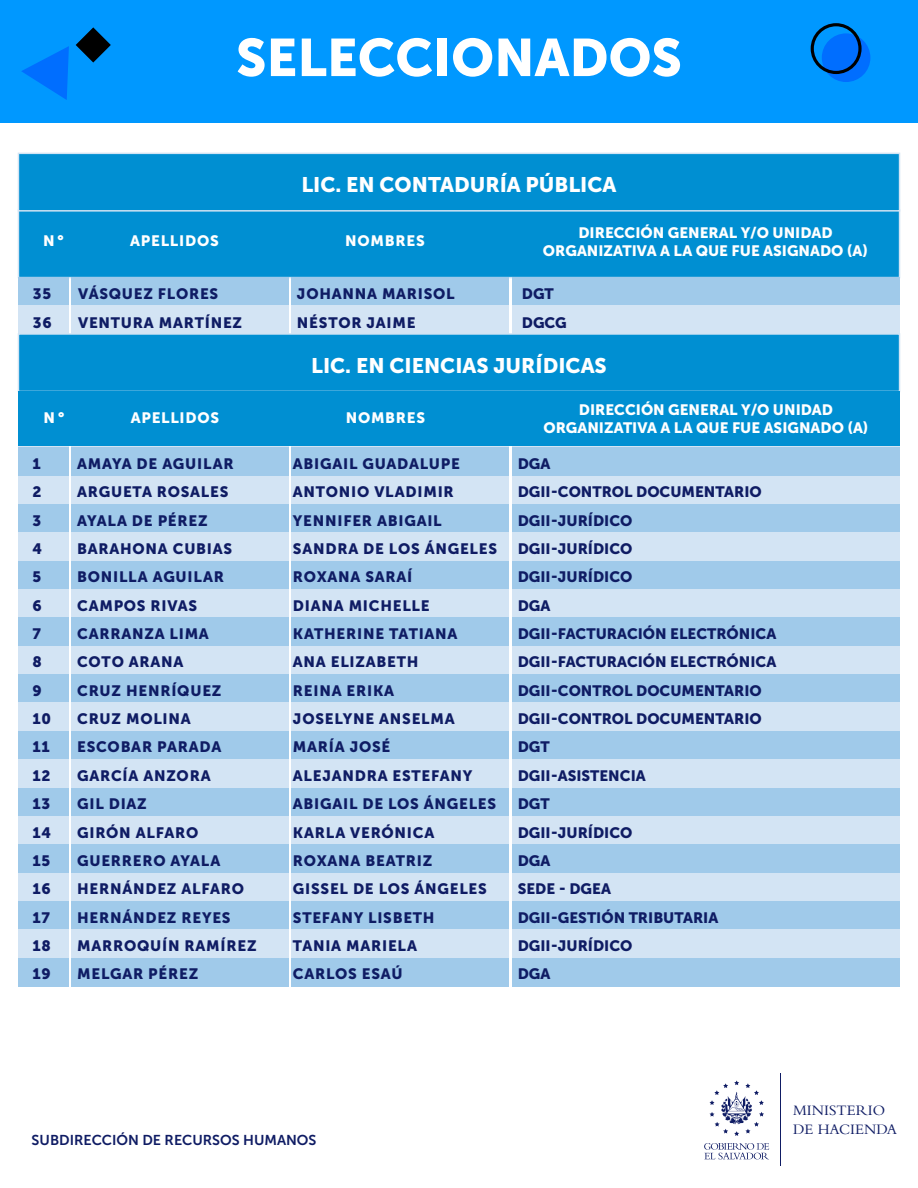
<style>
.page{position:relative;width:918px;height:1188px;background:#fff}
.page>*{position:absolute;margin:0;border:0;box-sizing:border-box;transform-origin:0 0}
.t1{font:52.5px "Museo Sans 900";color:#fff}
.t2{font:21px "Museo Sans 900";color:#fff}
.t3{font:15.15px/18.1px "Bembo Std";color:#0f1c64}
.t4{font:15px/28.3px "Museo Sans 900";letter-spacing:.05em;color:#0f1c64}
.t5{font:15px/28.3px "Museo Sans 900";color:#0f1c64}
.t6{font:15px/18px "Museo Sans 900";color:#fff;text-align:center}
.t7{font:15px "Museo Sans 900";letter-spacing:.05em;color:#fff}
.t8{font:14.25px "Museo Sans 700";color:#0f1c64}
</style>
<div class="page">
<div style="left:18px;top:209px;width:882px;height:69px;background:#008fd2"></div>
<div style="left:18px;top:277px;width:51px;height:29px;background:#a0caea"></div>
<div style="left:71px;top:277px;width:218px;height:29px;background:#a0caea"></div>
<div style="left:291px;top:277px;width:218px;height:29px;background:#a0caea"></div>
<div style="left:512px;top:277px;width:388px;height:29px;background:#a0caea"></div>
<div style="left:18px;top:306px;width:51px;height:28px;background:#d3e4f4"></div>
<div style="left:71px;top:306px;width:218px;height:28px;background:#d3e4f4"></div>
<div style="left:291px;top:306px;width:218px;height:28px;background:#d3e4f4"></div>
<div style="left:512px;top:306px;width:388px;height:28px;background:#d3e4f4"></div>
<div style="left:18px;top:391px;width:51px;height:28px;background:#008fd2"></div>
<svg style="left:18px;top:419px;width:51px;height:28px"></svg>
<div style="left:71px;top:419px;width:218px;height:28px;background:#d3e4f4"></div>
<div style="left:291px;top:419px;width:218px;height:28px;background:#d3e4f4"></div>
<div style="left:512px;top:419px;width:388px;height:28px;background:#d3e4f4"></div>
<div style="left:18px;top:447px;width:51px;height:29px;background:#a0caea"></div>
<div style="left:71px;top:447px;width:218px;height:29px;background:#a0caea"></div>
<div style="left:291px;top:447px;width:218px;height:29px;background:#a0caea"></div>
<div style="left:512px;top:447px;width:388px;height:29px;background:#a0caea"></div>
<div style="left:18px;top:476px;width:51px;height:28px;background:#d3e4f4"></div>
<div style="left:71px;top:476px;width:218px;height:28px;background:#d3e4f4"></div>
<div style="left:291px;top:476px;width:218px;height:28px;background:#d3e4f4"></div>
<div style="left:512px;top:476px;width:388px;height:28px;background:#d3e4f4"></div>
<div style="left:18px;top:504px;width:51px;height:29px;background:#a0caea"></div>
<div style="left:71px;top:504px;width:218px;height:29px;background:#a0caea"></div>
<div style="left:291px;top:504px;width:218px;height:29px;background:#a0caea"></div>
<div style="left:512px;top:504px;width:388px;height:29px;background:#a0caea"></div>
<div style="left:18px;top:533px;width:51px;height:28px;background:#d3e4f4"></div>
<div style="left:71px;top:533px;width:218px;height:28px;background:#d3e4f4"></div>
<div style="left:291px;top:533px;width:218px;height:28px;background:#d3e4f4"></div>
<div style="left:512px;top:533px;width:388px;height:28px;background:#d3e4f4"></div>
<div style="left:18px;top:561px;width:51px;height:28px;background:#a0caea"></div>
<div style="left:71px;top:561px;width:218px;height:28px;background:#a0caea"></div>
<div style="left:291px;top:561px;width:218px;height:28px;background:#a0caea"></div>
<div style="left:512px;top:561px;width:388px;height:28px;background:#a0caea"></div>
<div style="left:18px;top:589px;width:51px;height:29px;background:#d3e4f4"></div>
<div style="left:71px;top:589px;width:218px;height:29px;background:#d3e4f4"></div>
<div style="left:291px;top:589px;width:218px;height:29px;background:#d3e4f4"></div>
<div style="left:512px;top:589px;width:388px;height:29px;background:#d3e4f4"></div>
<div style="left:18px;top:618px;width:51px;height:28px;background:#a0caea"></div>
<div style="left:71px;top:618px;width:218px;height:28px;background:#a0caea"></div>
<div style="left:291px;top:618px;width:218px;height:28px;background:#a0caea"></div>
<div style="left:512px;top:618px;width:388px;height:28px;background:#a0caea"></div>
<div style="left:18px;top:646px;width:51px;height:28px;background:#d3e4f4"></div>
<div style="left:71px;top:646px;width:218px;height:28px;background:#d3e4f4"></div>
<div style="left:291px;top:646px;width:218px;height:28px;background:#d3e4f4"></div>
<div style="left:512px;top:646px;width:388px;height:28px;background:#d3e4f4"></div>
<div style="left:18px;top:674px;width:51px;height:29px;background:#a0caea"></div>
<div style="left:71px;top:674px;width:218px;height:29px;background:#a0caea"></div>
<div style="left:291px;top:674px;width:218px;height:29px;background:#a0caea"></div>
<div style="left:512px;top:674px;width:388px;height:29px;background:#a0caea"></div>
<div style="left:18px;top:703px;width:51px;height:28px;background:#d3e4f4"></div>
<div style="left:71px;top:703px;width:218px;height:28px;background:#d3e4f4"></div>
<div style="left:291px;top:703px;width:218px;height:28px;background:#d3e4f4"></div>
<div style="left:512px;top:703px;width:388px;height:28px;background:#d3e4f4"></div>
<div style="left:18px;top:731px;width:51px;height:28px;background:#a0caea"></div>
<div style="left:71px;top:731px;width:218px;height:28px;background:#a0caea"></div>
<div style="left:291px;top:731px;width:218px;height:28px;background:#a0caea"></div>
<div style="left:512px;top:731px;width:388px;height:28px;background:#a0caea"></div>
<div style="left:18px;top:759px;width:51px;height:29px;background:#d3e4f4"></div>
<div style="left:71px;top:759px;width:218px;height:29px;background:#d3e4f4"></div>
<div style="left:291px;top:759px;width:218px;height:29px;background:#d3e4f4"></div>
<div style="left:512px;top:759px;width:388px;height:29px;background:#d3e4f4"></div>
<div style="left:18px;top:788px;width:51px;height:28px;background:#a0caea"></div>
<div style="left:71px;top:788px;width:218px;height:28px;background:#a0caea"></div>
<div style="left:291px;top:788px;width:218px;height:28px;background:#a0caea"></div>
<div style="left:512px;top:788px;width:388px;height:28px;background:#a0caea"></div>
<div style="left:18px;top:816px;width:51px;height:29px;background:#d3e4f4"></div>
<div style="left:71px;top:816px;width:218px;height:29px;background:#d3e4f4"></div>
<div style="left:291px;top:816px;width:218px;height:29px;background:#d3e4f4"></div>
<div style="left:512px;top:816px;width:388px;height:29px;background:#d3e4f4"></div>
<div style="left:18px;top:845px;width:51px;height:28px;background:#a0caea"></div>
<div style="left:71px;top:845px;width:218px;height:28px;background:#a0caea"></div>
<div style="left:291px;top:845px;width:218px;height:28px;background:#a0caea"></div>
<div style="left:512px;top:845px;width:388px;height:28px;background:#a0caea"></div>
<div style="left:18px;top:873px;width:51px;height:28px;background:#d3e4f4"></div>
<div style="left:71px;top:873px;width:218px;height:28px;background:#d3e4f4"></div>
<div style="left:291px;top:873px;width:218px;height:28px;background:#d3e4f4"></div>
<div style="left:512px;top:873px;width:388px;height:28px;background:#d3e4f4"></div>
<div style="left:18px;top:901px;width:51px;height:29px;background:#a0caea"></div>
<div style="left:71px;top:901px;width:218px;height:29px;background:#a0caea"></div>
<div style="left:291px;top:901px;width:218px;height:29px;background:#a0caea"></div>
<div style="left:512px;top:901px;width:388px;height:29px;background:#a0caea"></div>
<div style="left:18px;top:930px;width:51px;height:28px;background:#d3e4f4"></div>
<div style="left:71px;top:930px;width:218px;height:28px;background:#d3e4f4"></div>
<div style="left:291px;top:930px;width:218px;height:28px;background:#d3e4f4"></div>
<div style="left:512px;top:930px;width:388px;height:28px;background:#d3e4f4"></div>
<div style="left:18px;top:958px;width:51px;height:28px;background:#a0caea"></div>
<div style="left:71px;top:958px;width:218px;height:28px;background:#a0caea"></div>
<div style="left:291px;top:958px;width:218px;height:28px;background:#a0caea"></div>
<div style="left:512px;top:958px;width:388px;height:28px;background:#a0caea"></div>
<div style="left:18px;top:153px;width:882px;height:59px;background:#008fd2;border:1px solid #d3e4f4"></div>
<div style="left:0;top:0;width:918px;height:123px;background:#0098ff"></div>
<div style="left:822px;top:33px;width:48px;height:49px;background:#006eff;border-radius:50%"></div>
<svg style="left:811px;top:23px;width:51px;height:51px"></svg>
<svg style="left:21px;top:46px;width:48px;height:54px"></svg>
<svg style="left:76px;top:27px;width:35px;height:36px"></svg>
<hr style="left:780px;top:1074px;width:1px;height:92px;background:#0f1c64">
<svg style="left:704px;top:1143px;width:65px;height:16px"></svg>
<svg style="left:710px;top:1080px;width:54px;height:56px"></svg>
<div style="left:18px;top:333px;width:882px;height:59px;background:#008fd2;border:1px solid #d3e4f4"></div>
<div style="left:19px;top:391px;width:881px;height:55px;background:#008fd2"></div>
<h1 class="t1" style="left:236px;top:28px;width:447px">SELECCIONADOS</h1>
<h2 class="t2" style="left:301px;top:173px;width:317px">LIC. EN CONTADURÍA PÚBLICA</h2>
<p class="t6" style="left:43px;top:231px;width:22px">N°</p>
<p class="t7" style="left:130px;top:232px;width:90px">APELLIDOS</p>
<p class="t7" style="left:345px;top:232px;width:81px">NOMBRES</p>
<p class="t6" style="left:543px;top:224px;width:327px">DIRECCIÓN GENERAL Y/O UNIDAD<br>ORGANIZATIVA A LA QUE FUE ASIGNADO (A)</p>
<p class="t4" style="left:33px;top:280px;width:20px">35<br>36</p>
<p class="t4" style="left:78px;top:280px;width:165px">VÁSQUEZ FLORES<br>VENTURA MARTÍNEZ</p>
<p class="t4" style="left:297px;top:280px;width:159px">JOHANNA MARISOL<br>NÉSTOR JAIME</p>
<p class="t4" style="left:522px;top:280px;width:47px">DGT<br>DGCG</p>
<h2 class="t2" style="left:311px;top:353px;width:297px">LIC. EN CIENCIAS JURÍDICAS</h2>
<p class="t6" style="left:43px;top:409px;width:22px">N°</p>
<p class="t7" style="left:131px;top:410px;width:90px">APELLIDOS</p>
<p class="t7" style="left:346px;top:410px;width:81px">NOMBRES</p>
<p class="t6" style="left:543px;top:401px;width:327px">DIRECCIÓN GENERAL Y/O UNIDAD<br>ORGANIZATIVA A LA QUE FUE ASIGNADO (A)</p>
<p class="t4" style="left:77px;top:449px;width:181px">AMAYA DE AGUILAR<br>ARGUETA ROSALES<br>AYALA DE PÉREZ<br>BARAHONA CUBIAS<br>BONILLA AGUILAR<br>CAMPOS RIVAS<br>CARRANZA LIMA<br>COTO ARANA<br>CRUZ HENRÍQUEZ<br>CRUZ MOLINA<br>ESCOBAR PARADA<br>GARCÍA ANZORA<br>GIL DIAZ<br>GIRÓN ALFARO<br>GUERRERO AYALA<br>HERNÁNDEZ ALFARO<br>HERNÁNDEZ REYES<br>MARROQUÍN RAMÍREZ<br>MELGAR PÉREZ</p>
<p class="t4" style="left:293px;top:449px;width:206px">ABIGAIL GUADALUPE<br>ANTONIO VLADIMIR<br>YENNIFER ABIGAIL<br>SANDRA DE LOS ÁNGELES<br>ROXANA SARAÍ<br>DIANA MICHELLE<br>KATHERINE TATIANA<br>ANA ELIZABETH<br>REINA ERIKA<br>JOSELYNE ANSELMA<br>MARÍA JOSÉ<br>ALEJANDRA ESTEFANY<br>ABIGAIL DE LOS ÁNGELES<br>KARLA VERÓNICA<br>ROXANA BEATRIZ<br>GISSEL DE LOS ÁNGELES<br>STEFANY LISBETH<br>TANIA MARIELA<br>CARLOS ESAÚ</p>
<p class="t5" style="left:518px;top:449px;width:260px">DGA<br>DGII-CONTROL DOCUMENTARIO<br>DGII-JURÍDICO<br>DGII-JURÍDICO<br>DGII-JURÍDICO<br>DGA<br>DGII-FACTURACIÓN ELECTRÓNICA<br>DGII-FACTURACIÓN ELECTRÓNICA<br>DGII-CONTROL DOCUMENTARIO<br>DGII-CONTROL DOCUMENTARIO<br>DGT<br>DGII-ASISTENCIA<br>DGT<br>DGII-JURÍDICO<br>DGA<br>SEDE - DGEA<br>DGII-GESTIÓN TRIBUTARIA<br>DGII-JURÍDICO<br>DGA</p>
<p class="t4" style="left:32px;top:449px;width:20px">1<br>2<br>3<br>4<br>5<br>6<br>7<br>8<br>9<br>10<br>11<br>12<br>13<br>14<br>15<br>16<br>17<br>18<br>19</p>
<p class="t8" style="left:32px;top:1133px;width:286px">SUBDIRECCIÓN DE RECURSOS HUMANOS</p>
<p class="t3" style="left:793px;top:1101px;width:105px">MINISTERIO<br>DE HACIENDA</p>
</div>
